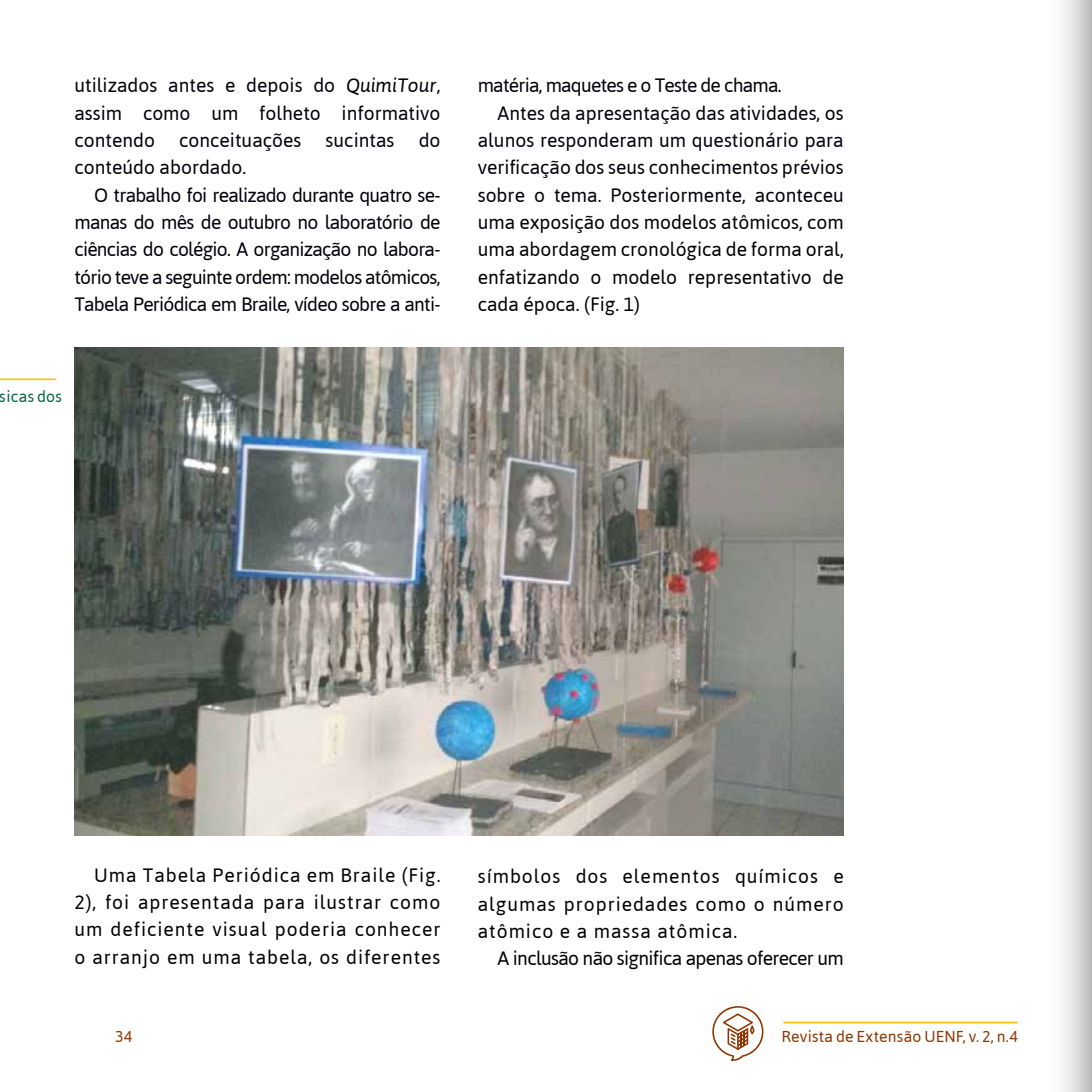
<style>
.page{position:relative;width:1092px;height:1092px;background:#fff}
.page>*{position:absolute;margin:0;border:0;box-sizing:border-box;transform-origin:0 0}
.t1{font:19.25px/27.3px "Asap";color:#000;text-align:justify}
.t2{font:19.25px/27.3px "Asap";color:#00000a;text-align:justify}
.t3{font:19.25px "Asap";letter-spacing:-.04em;color:#00000a}
.t4{font:19.25px "Asap";letter-spacing:-.035em;color:#000}
.t5{font:15.75px "Asap";letter-spacing:.015em;color:#8d3803}
.t6{font:15.75px "Asap";letter-spacing:.015em;color:#006543}
.s1{font-style:italic}
.s2{color:#00000a}
</style>
<div class="page">
<div style="left:1042px;top:0;width:49px;height:1091px;background:linear-gradient(to right,#fff,#c7c9ca)"></div>
<svg style="left:712px;top:1006px;width:51px;height:54px"></svg>
<hr style="left:783px;top:1021px;width:234px;height:2px;background:#ffc20e">
<img style="left:74px;top:347px;width:769px;height:488px">
<hr style="left:0;top:378px;width:56px;height:2px;background:#ffc20e">
<p class="t2" style="left:74px;top:71px;width:367px">utilizados antes e depois do <span class="s1">QuimiTour</span>, assim como um folheto informativo contendo</p>
<p class="t2" style="left:179px;top:126px;width:124px">conceituações</p>
<p class="t2" style="left:325px;top:126px;width:70px">sucintas</p>
<p class="t2" style="left:418px;top:126px;width:23px">do</p>
<p class="t2" style="left:74px;top:153px;width:173px">conteúdo abordado.</p>
<p class="t3" style="left:94px;top:182px;width:348px">O trabalho foi realizado durante quatro se-</p>
<p class="t3" style="left:74px;top:209px;width:367px">manas do mês de outubro no laboratório de</p>
<p class="t3" style="left:74px;top:237px;width:367px">ciências do colégio. A organização no labora-</p>
<p class="t3" style="left:74px;top:264px;width:367px">tório teve a seguinte ordem: modelos atômicos,</p>
<p class="t3" style="left:74px;top:291px;width:367px">Tabela Periódica em Braile, vídeo sobre a anti-</p>
<p class="t6" style="left:0;top:386px;width:63px">sicas dos</p>
<p class="t3" style="left:477px;top:73px;width:305px">matéria, maquetes e o Teste de chama.</p>
<p class="t2" style="left:497px;top:99px;width:347px">Antes da apresentação das atividades, os</p>
<p class="t2" style="left:477px;top:126px;width:367px">alunos responderam um questionário para</p>
<p class="t2" style="left:477px;top:153px;width:367px">verificação dos seus conhecimentos prévios</p>
<p class="t2" style="left:477px;top:181px;width:367px">sobre o tema. Posteriormente, aconteceu</p>
<p class="t1" style="left:477px;top:208px;width:367px"><span class="s2">uma</span> exposição dos modelos atômicos, com</p>
<p class="t1" style="left:477px;top:235px;width:367px">uma abordagem cronológica de forma oral,</p>
<p class="t1" style="left:477px;top:262px;width:367px">enfatizando o modelo representativo de</p>
<p class="t1" style="left:477px;top:290px;width:164px">cada época. (Fig. 1)</p>
<p class="t1" style="left:74px;top:860px;width:367px;text-indent:20px">Uma Tabela Periódica em Braile (Fig.<br>2), foi apresentada para ilustrar como um deficiente visual poderia conhecer o arranjo em uma tabela, os diferentes</p>
<p class="t1" style="left:477px;top:862px;width:367px">símbolos dos elementos químicos e algumas propriedades como o número atômico e a massa atômica.</p>
<p class="t4" style="left:497px;top:945px;width:348px">A inclusão não significa apenas oferecer um</p>
<p class="t5" style="left:115px;top:1026px;width:19px">34</p>
<p class="t5" style="left:781px;top:1026px;width:238px">Revista de Extensão UENF, v. 2, n.4</p>
</div>
